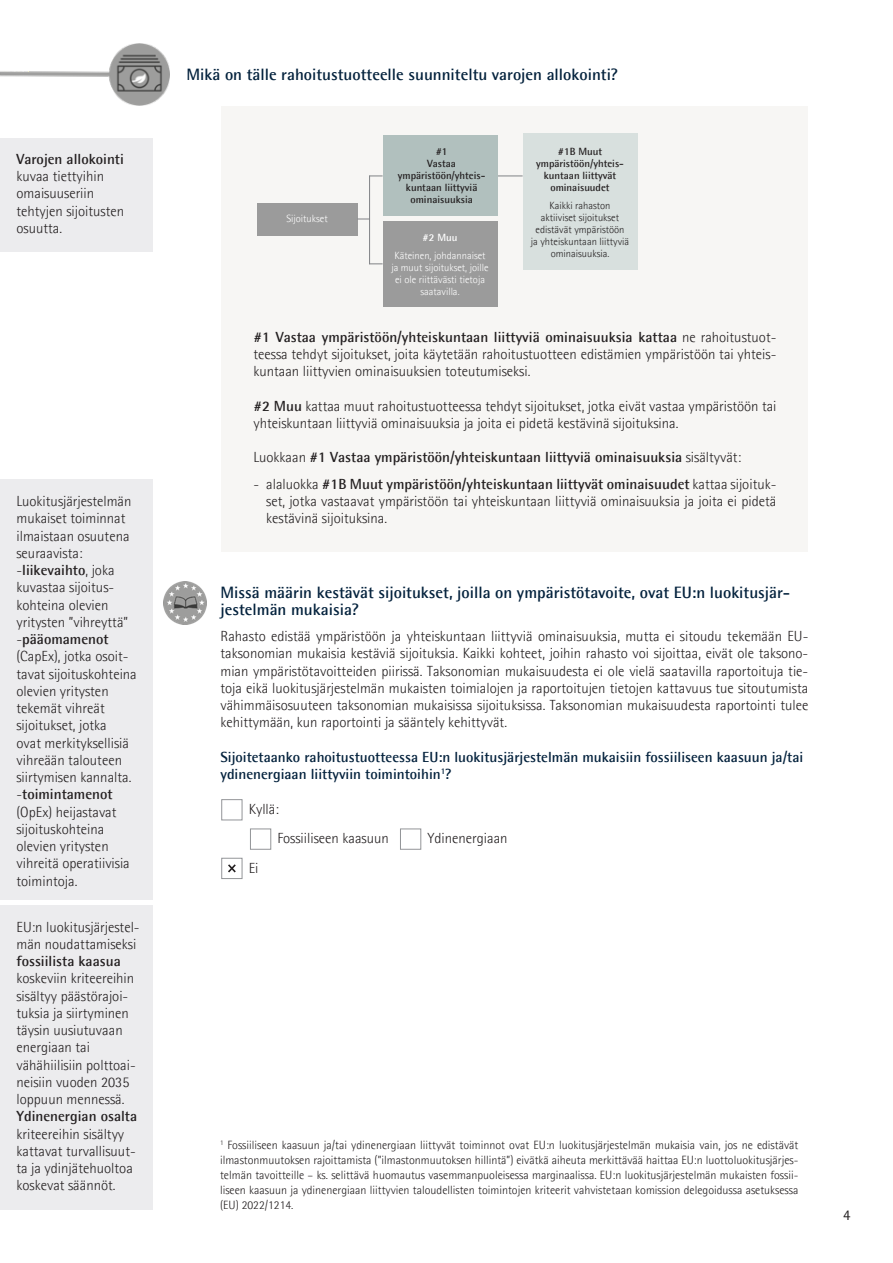
<style>
.page{position:relative;width:893px;height:1263px;background:#fff}
.page>*{position:absolute;margin:0;border:0;box-sizing:border-box;transform-origin:0 0}
.Leipis_ei_grid{font:700 16.5px/17.2px "Agfa Rotis Semisans";color:#04223d}
.Leipis_ei_grid-2{font:300 14.7px/17.2px "Agfa Rotis Semisans";color:#231f20}
.Leipis_ei_grid-3{font:700 14.7px/17.2px "Agfa Rotis Semisans";color:#04223d}
.Leipis_ei_grid-4{font:700 14.7px "Agfa Rotis Semisans";color:#231f20}
.Page_Number{font:14.7px "Agfa Rotis Sans Serif";color:#231f20}
.Leipis_ei_grid-5{font:300 12px/15px "Agfa Rotis Semisans";color:#231f20;text-align:justify}
.Leipis_ei_grid-6{font:700 10.5px "Agfa Rotis Semisans";color:#231f20}
.Leipis_ei_grid-7{font:300 10.5px/12px "Agfa Rotis Semisans";color:#231f20;text-align:center}
.Leipis_ei_grid-8{font:300 10.5px/12px "Agfa Rotis Semisans";color:#fff;text-align:center}
.Leipis_ei_grid-9{font:700 10.5px "Agfa Rotis Semisans";color:#fff}
.s1{font-weight:700}
.s2{font-weight:300}
</style>
<div class="page">
<img style="left:164px;top:581px;width:42px;height:43px">
<div style="left:222px;top:106px;width:586px;height:446px;background:#f7f6f4"></div>
<div style="left:523px;top:134px;width:114px;height:136px;background:#d8e0de"></div>
<div style="left:257px;top:203px;width:100px;height:32px;background:#9b9b9b"></div>
<div style="left:383px;top:222px;width:114px;height:85px;background:#9b9b9b"></div>
<svg style="left:497px;top:176px;width:26px;height:1px"></svg>
<svg style="left:357px;top:219px;width:12px;height:1px"></svg>
<img style="left:0;top:44px;width:170px;height:62px">
<div style="left:0;top:138px;width:152px;height:113px;background:#ececee"></div>
<div style="left:383px;top:136px;width:114px;height:80px;background:#b1c0be"></div>
<hr style="left:369px;top:176px;width:1px;height:88px;background:#808285">
<svg style="left:370px;top:176px;width:13px;height:1px"></svg>
<svg style="left:370px;top:263px;width:13px;height:1px"></svg>
<div style="left:222px;top:858px;width:20px;height:21px;background:#fff;border:1px solid #939598"></div>
<div style="left:222px;top:799px;width:20px;height:21px;background:#fff;border:1px solid #939598"></div>
<div style="left:250px;top:829px;width:21px;height:20px;background:#fff;border:1px solid #939598"></div>
<div style="left:400px;top:829px;width:21px;height:20px;background:#fff;border:1px solid #939598"></div>
<svg style="left:228px;top:864px;width:8px;height:8px"></svg>
<div style="left:0;top:905px;width:152px;height:304px;background:#ececee"></div>
<div style="left:0;top:479px;width:152px;height:421px;background:#ececee"></div>
<p class="Leipis_ei_grid-2" style="left:16px;top:150px;width:109px"><span class="s1">Varojen allokointi </span>kuvaa tiettyihin omaisuuseriin tehtyjen sijoitusten osuutta.</p>
<p class="Leipis_ei_grid-2" style="left:16px;top:492px;width:122px">Luokitusjärjestelmän mukaiset toiminnat ilmaistaan osuutena seuraavista: -<span class="s1">liikevaihto</span>, joka kuvastaa sijoitus&shy;kohteina olevien yritysten ”vihreyttä” -<span class="s1">pääomamenot </span>(CapEx), jotka osoit&shy;tavat sijoituskohteina olevien yritysten tekemät vihreät sijoitukset, jotka<br>ovat merkityksellisiä vihreään talouteen siirtymisen kannalta. -<span class="s1">toimintamenot </span>(OpEx) heijastavat sijoituskohteina olevien yritysten vihreitä operatiivisia toimintoja.</p>
<p class="Leipis_ei_grid-2" style="left:16px;top:918px;width:125px">EU:n luokitusjärjestel&shy;män noudattamiseksi <span class="s1">fossiilista kaasua </span>koskeviin kriteereihin sisältyy päästörajoi&shy;tuksia ja siirtyminen täysin uusiutuvaan energiaan tai vähähiilisiin polttoai&shy;neisiin vuoden 2035 loppuun mennessä.<br><span class="s1">Ydinenergian osalta </span>kriteereihin sisältyy kattavat turvallisuut&shy;ta ja ydinjätehuoltoa koskevat säännöt.</p>
<p class="Leipis_ei_grid" style="left:186px;top:66px;width:433px">Mikä on tälle rahoitustuotteelle suunniteltu varojen allokointi?</p>
<p class="Leipis_ei_grid-8" style="left:286px;top:212px;width:43px">Sijoitukset</p>
<p class="Leipis_ei_grid-6" style="left:436px;top:145px;width:13px">#1</p>
<p class="Leipis_ei_grid-6" style="left:427px;top:157px;width:30px">Vastaa</p>
<p class="Leipis_ei_grid-6" style="left:398px;top:169px;width:89px">ympäristöön/yhteis-</p>
<p class="Leipis_ei_grid-6" style="left:406px;top:181px;width:73px">kuntaan liittyviä</p>
<p class="Leipis_ei_grid-6" style="left:411px;top:193px;width:64px">ominaisuuksia</p>
<p class="Leipis_ei_grid-9" style="left:423px;top:231px;width:36px">#2 Muu</p>
<p class="Leipis_ei_grid-8" style="left:391px;top:249px;width:99px">Käteinen, johdannaiset ja muut sijoitukset, joille ei ole riittävästi tietoja saatavilla.</p>
<p class="Leipis_ei_grid-6" style="left:558px;top:145px;width:46px">#1B Muut</p>
<p class="Leipis_ei_grid-6" style="left:536px;top:157px;width:89px">ympäristöön/yhteis-</p>
<p class="Leipis_ei_grid-6" style="left:544px;top:169px;width:74px">kuntaan liittyvät</p>
<p class="Leipis_ei_grid-6" style="left:550px;top:181px;width:61px">ominaisuudet</p>
<p class="Leipis_ei_grid-7" style="left:531px;top:199px;width:100px">Kaikki rahaston aktiiviset sijoitukset edistävät ympäristöön ja yhteiskuntaan liittyviä ominaisuuksia.</p>
<p class="Leipis_ei_grid-2" style="left:253px;top:328px;width:524px;text-align:justify"><span class="s1">#1 Vastaa ympäristöön/yhteiskuntaan liittyviä ominaisuuksia kattaa</span> ne rahoitustuot&shy;teessa tehdyt sijoitukset, joita käytetään rahoitustuotteen edistämien ympäristöön tai yhteis&shy;kuntaan liittyvien ominaisuuksien toteutumiseksi.</p>
<p class="Leipis_ei_grid-2" style="left:253px;top:397px;width:525px"><span class="s1">#2 Muu</span> kattaa muut rahoitustuotteessa tehdyt sijoitukset, jotka eivät vastaa ympäristöön tai yhteiskuntaan liittyviä ominaisuuksia ja joita ei pidetä kestävinä sijoituksina.</p>
<p class="Leipis_ei_grid-4" style="left:253px;top:448px;width:489px"><span class="s2">Luokkaan</span> #1 Vastaa ympäristöön/yhteiskuntaan liittyviä ominaisuuksia <span class="s2">sisältyvät:</span></p>
<p class="Leipis_ei_grid-2" style="left:266px;top:475px;width:512px;text-align:justify;text-indent:-13px">- alaluokka <span class="s1">#1B Muut ympäristöön/yhteiskuntaan liittyvät ominaisuudet</span> kattaa sijoituk&shy;set, jotka vastaavat ympäristöön tai yhteiskuntaan liittyviä ominaisuuksia ja joita ei pidetä kestävinä sijoituksina.</p>
<p class="Leipis_ei_grid" style="left:220px;top:583px;width:571px">Missä määrin kestävät sijoitukset, joilla on ympäristötavoite, ovat EU:n luokitusjär&shy;jestelmän mukaisia?</p>
<p class="Leipis_ei_grid-2" style="left:220px;top:628px;width:589px;text-align:justify">Rahasto edistää ympäristöön ja yhteiskuntaan liittyviä ominaisuuksia, mutta ei sitoudu tekemään EU&shy;taksonomian mukaisia kestäviä sijoituksia. Kaikki kohteet, joihin rahasto voi sijoittaa, eivät ole taksono&shy;mian ympäristötavoitteiden piirissä. Taksonomian mukaisuudesta ei ole vielä saatavilla raportoituja tie&shy;toja eikä luokitusjärjestelmän mukaisten toimialojen ja raportoitujen tietojen kattavuus tue sitoutumista vähimmäisosuuteen taksonomian mukaisissa sijoituksissa. Taksonomian mukaisuudesta raportointi tulee kehittymään, kun raportointi ja sääntely kehittyvät.</p>
<p class="Leipis_ei_grid-3" style="left:220px;top:748px;width:584px">Sijoitetaanko rahoitustuotteessa EU:n luokitusjärjestelmän mukaisiin fossiiliseen kaasuun ja/tai ydinenergiaan liittyviin toimintoihin<sup>1</sup>?</p>
<p class="Leipis_ei_grid-2" style="left:249px;top:800px;width:32px">Kyllä:</p>
<p class="Leipis_ei_grid-2" style="left:249px;top:860px;width:11px">Ei</p>
<p class="Leipis_ei_grid-2" style="left:277px;top:830px;width:113px">Fossiiliseen kaasuun</p>
<p class="Leipis_ei_grid-2" style="left:427px;top:830px;width:82px">Ydinenergiaan</p>
<p class="Leipis_ei_grid-5" style="left:220px;top:1137px;width:580px"><sup>1</sup> Fossiiliseen kaasuun ja/tai ydinenergiaan liittyvät toiminnot ovat EU:n luokitusjärjestelmän mukaisia vain, jos ne edistävät ilmastonmuutoksen rajoittamista (”ilmastonmuutoksen hillintä”) eivätkä aiheuta merkittävää haittaa EU:n luottoluokitusjärjes&shy;telmän tavoitteille – ks. selittävä huomautus vasemmanpuoleisessa marginaalissa. EU:n luokitusjärjestelmän mukaisten fossii&shy;liseen kaasuun ja ydinenergiaan liittyvien taloudellisten toimintojen kriteerit vahvistetaan komission delegoidussa asetuksessa (EU) 2022/1214.</p>
<p class="Page_Number" style="left:843px;top:1207px;width:9px">4</p>
</div>
